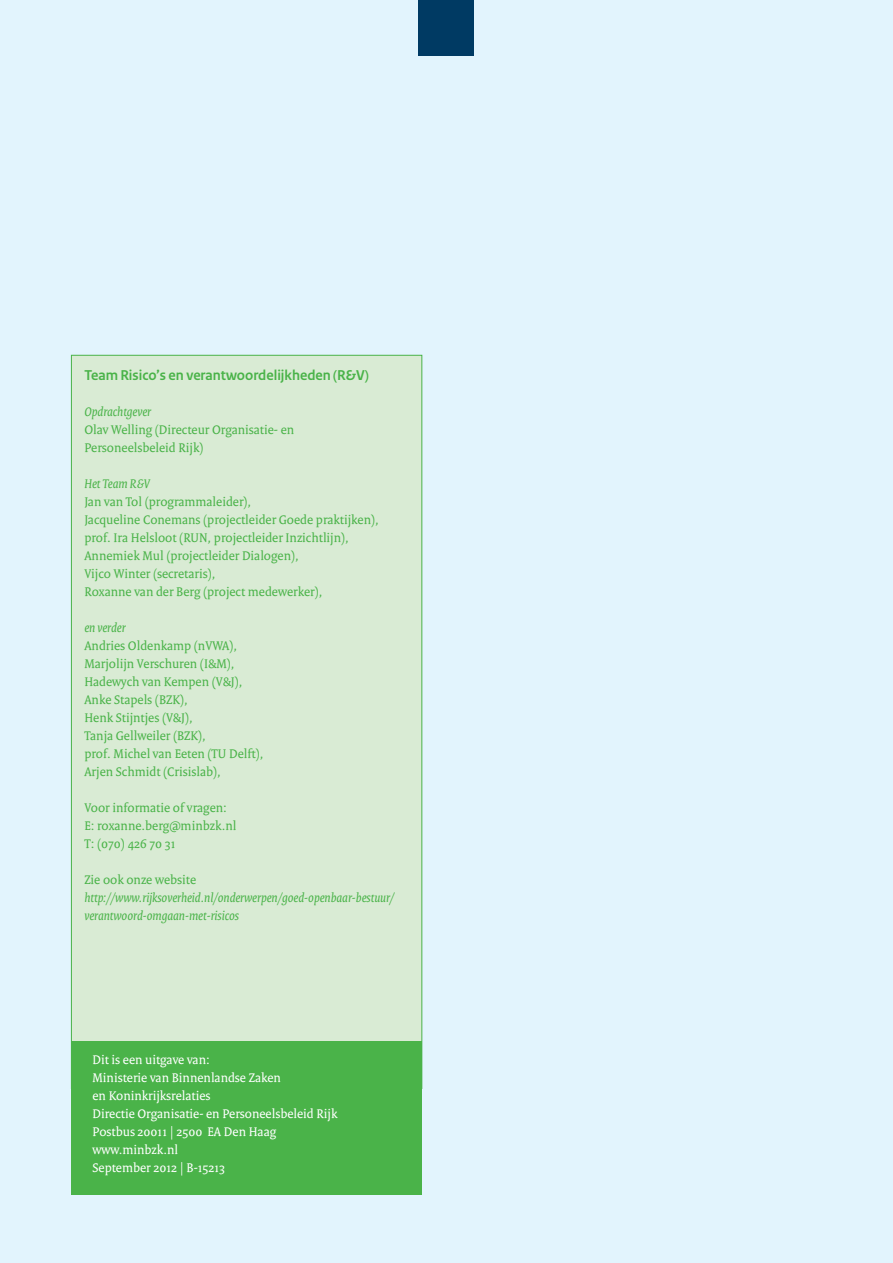
<style>
.page{position:relative;width:893px;height:1263px;background:#e2f4fd}
.page>*{position:absolute;margin:0;border:0;box-sizing:border-box;transform-origin:0 0}
.t1{font:700 15px "Rijksoverheid Sans Heading";color:#4ab349}
.t2{font:13.5px/18px "Rijksoverheid Serif";color:#4ab349}
.t3{font:13.5px/18px "Rijksoverheid Serif";color:#fff}
.t4{font:italic 13.5px/18px "Rijksoverheid Serif";color:#4ab349}
</style>
<div class="page">
<div style="left:71px;top:355px;width:351px;height:733px;background:#d9ebd4"></div>
<div style="left:71px;top:1042px;width:351px;height:153px;background:#4ab349"></div>
<div style="left:419px;top:0;width:55px;height:55px;background:#003a63"></div>
<p class="t1" style="left:84px;top:367px;width:286px">Team Risico’s en verantwoordelijkheden (R&amp;V)</p>
<p class="t4" style="left:84px;top:402px;width:68px">Opdrachtgever</p>
<p class="t2" style="left:84px;top:420px;width:211px">Olav Welling (Directeur Organisatie- en<br>Personeelsbeleid Rijk)</p>
<p class="t4" style="left:84px;top:474px;width:67px">Het Team R&amp;V</p>
<p class="t2" style="left:84px;top:492px;width:296px">Jan van Tol (programmaleider),<br>Jacqueline Conemans (projectleider Goede praktijken), prof. Ira Helsloot (RUN, projectleider Inzichtlijn), Annemiek Mul (projectleider Dialogen),<br>Vijco Winter (secretaris),<br>Roxanne van der Berg (project medewerker),</p>
<p class="t4" style="left:84px;top:618px;width:43px">en verder</p>
<p class="t2" style="left:84px;top:636px;width:181px">Andries Oldenkamp (nVWA),<br>Marjolijn Verschuren (I&amp;M),<br>Hadewych van Kempen (V&amp;J),<br>Anke Stapels (BZK),<br>Henk Stijntjes (V&amp;J),<br>Tanja Gellweiler (BZK),<br>prof. Michel van Eeten (TU Delft),<br>Arjen Schmidt (Crisislab),</p>
<p class="t2" style="left:84px;top:798px;width:154px">Voor informatie of vragen:<br>E: roxanne.berg@minbzk.nl<br>T: (070) 426 70 31</p>
<p class="t2" style="left:84px;top:870px;width:113px">Zie ook onze website</p>
<p class="t4" style="left:84px;top:888px;width:311px">http://www.rijksoverheid.nl/onderwerpen/goed-openbaar-bestuur/ verantwoord-omgaan-met-risicos</p>
<p class="t3" style="left:92px;top:1050px;width:246px">Dit is een uitgave van:<br>Ministerie van Binnenlandse Zaken<br>en Koninkrijksrelaties<br>Directie Organisatie- en Personeelsbeleid Rijk<br>Postbus 20011 | 2500 EA Den Haag www.minbzk.nl<br>September 2012 | B-15213</p>
</div>
